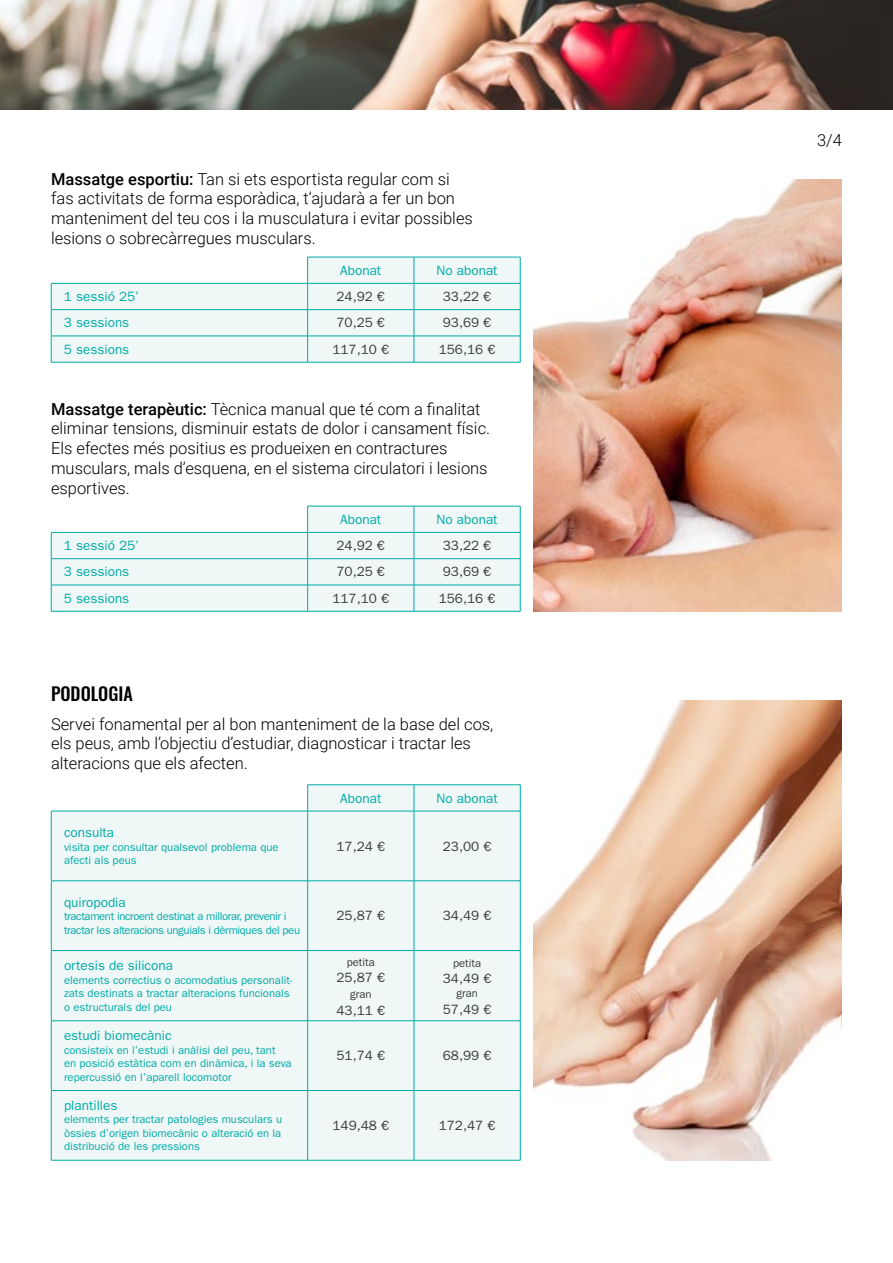
<style>
.page{position:relative;width:893px;height:1263px;background:#fff}
.page>*{position:absolute;margin:0;border:0;box-sizing:border-box;transform-origin:0 0}
.t1{font:500 18px "Oswald";color:#000}
.t2{font:300 16.5px/19.8px "Roboto";color:#000}
.t3{font:13.5px "ITC Franklin Gothic Std";color:#00aba7}
.t4{font:13.5px "ITC Franklin Gothic Std";color:#3c3c3b}
.t5{font:11.25px/13.5px "ITC Franklin Gothic Std";color:#00aba7}
.t6{font:11.25px/13.5px "ITC Franklin Gothic Std";letter-spacing:-.03em;color:#00aba7}
.t7{font:11.25px "ITC Franklin Gothic Std";color:#3c3c3b}
.s1{font-weight:500}
</style>
<div class="page">
<img style="left:0;top:0;width:893px;height:109px">
<img style="left:533px;top:179px;width:309px;height:432px">
<div style="left:51px;top:785px;width:469px;height:375px;background:#eff7f7"></div>
<hr style="left:307px;top:784px;width:107px;height:1px;background:#00aba7">
<hr style="left:414px;top:784px;width:106px;height:1px;background:#00aba7">
<svg style="left:414px;top:785px;width:1px;height:26px"></svg>
<svg style="left:520px;top:785px;width:1px;height:26px"></svg>
<hr style="left:308px;top:811px;width:106px;height:1px;background:#00aba7">
<hr style="left:414px;top:811px;width:106px;height:1px;background:#00aba7">
<hr style="left:414px;top:811px;width:1px;height:69px;background:#00aba7">
<hr style="left:520px;top:811px;width:1px;height:69px;background:#00aba7">
<hr style="left:308px;top:880px;width:106px;height:1px;background:#00aba7">
<hr style="left:414px;top:880px;width:106px;height:1px;background:#00aba7">
<hr style="left:414px;top:881px;width:1px;height:69px;background:#00aba7">
<hr style="left:520px;top:881px;width:1px;height:69px;background:#00aba7">
<hr style="left:308px;top:950px;width:106px;height:1px;background:#00aba7">
<hr style="left:414px;top:950px;width:106px;height:1px;background:#00aba7">
<hr style="left:520px;top:951px;width:1px;height:69px;background:#00aba7">
<hr style="left:308px;top:1020px;width:106px;height:1px;background:#00aba7">
<hr style="left:414px;top:1020px;width:106px;height:1px;background:#00aba7">
<hr style="left:414px;top:1021px;width:1px;height:69px;background:#00aba7">
<hr style="left:520px;top:1021px;width:1px;height:69px;background:#00aba7">
<hr style="left:308px;top:1090px;width:106px;height:1px;background:#00aba7">
<hr style="left:414px;top:1090px;width:106px;height:1px;background:#00aba7">
<hr style="left:414px;top:1091px;width:1px;height:69px;background:#00aba7">
<hr style="left:520px;top:1091px;width:1px;height:69px;background:#00aba7">
<hr style="left:308px;top:1160px;width:106px;height:1px;background:#00aba7">
<hr style="left:414px;top:1160px;width:106px;height:1px;background:#00aba7">
<hr style="left:51px;top:811px;width:1px;height:69px;background:#00aba7">
<hr style="left:51px;top:881px;width:1px;height:69px;background:#00aba7">
<hr style="left:51px;top:951px;width:1px;height:69px;background:#00aba7">
<hr style="left:51px;top:1021px;width:1px;height:69px;background:#00aba7">
<hr style="left:51px;top:1091px;width:1px;height:69px;background:#00aba7">
<hr style="left:51px;top:811px;width:257px;height:1px;background:#00aba7">
<svg style="left:307px;top:785px;width:1px;height:26px"></svg>
<hr style="left:307px;top:811px;width:1px;height:69px;background:#00aba7">
<hr style="left:307px;top:881px;width:1px;height:69px;background:#00aba7">
<hr style="left:307px;top:951px;width:1px;height:69px;background:#00aba7">
<hr style="left:414px;top:951px;width:1px;height:69px;background:#00aba7">
<hr style="left:307px;top:1021px;width:1px;height:69px;background:#00aba7">
<hr style="left:307px;top:1091px;width:1px;height:69px;background:#00aba7">
<hr style="left:51px;top:880px;width:257px;height:1px;background:#00aba7">
<hr style="left:51px;top:950px;width:257px;height:1px;background:#00aba7">
<hr style="left:51px;top:1020px;width:257px;height:1px;background:#00aba7">
<hr style="left:51px;top:1090px;width:257px;height:1px;background:#00aba7">
<hr style="left:51px;top:1160px;width:257px;height:1px;background:#00aba7">
<img style="left:533px;top:701px;width:309px;height:459px">
<svg style="left:51px;top:258px;width:469px;height:104px;fill:#eff7f7"></svg>
<hr style="left:307px;top:257px;width:107px;height:1px;background:#00aba7">
<hr style="left:414px;top:257px;width:106px;height:1px;background:#00aba7">
<hr style="left:308px;top:283px;width:106px;height:1px;background:#00aba7">
<hr style="left:414px;top:283px;width:106px;height:1px;background:#00aba7">
<svg style="left:414px;top:257px;width:1px;height:105px"></svg>
<svg style="left:520px;top:257px;width:1px;height:105px"></svg>
<hr style="left:51px;top:309px;width:257px;height:1px;background:#00aba7">
<hr style="left:308px;top:309px;width:106px;height:1px;background:#00aba7">
<hr style="left:414px;top:309px;width:106px;height:1px;background:#00aba7">
<hr style="left:51px;top:336px;width:257px;height:1px;background:#00aba7">
<hr style="left:308px;top:336px;width:106px;height:1px;background:#00aba7">
<hr style="left:414px;top:336px;width:106px;height:1px;background:#00aba7">
<hr style="left:51px;top:362px;width:257px;height:1px;background:#00aba7">
<hr style="left:308px;top:362px;width:106px;height:1px;background:#00aba7">
<hr style="left:414px;top:362px;width:106px;height:1px;background:#00aba7">
<svg style="left:307px;top:257px;width:1px;height:105px"></svg>
<svg style="left:51px;top:284px;width:1px;height:78px"></svg>
<hr style="left:51px;top:283px;width:257px;height:1px;background:#00aba7">
<svg style="left:51px;top:507px;width:469px;height:104px;fill:#eff7f7"></svg>
<hr style="left:307px;top:506px;width:107px;height:1px;background:#00aba7">
<hr style="left:414px;top:506px;width:106px;height:1px;background:#00aba7">
<hr style="left:308px;top:532px;width:106px;height:1px;background:#00aba7">
<hr style="left:414px;top:532px;width:106px;height:1px;background:#00aba7">
<svg style="left:414px;top:506px;width:1px;height:105px"></svg>
<svg style="left:520px;top:506px;width:1px;height:105px"></svg>
<hr style="left:51px;top:558px;width:257px;height:1px;background:#00aba7">
<hr style="left:308px;top:558px;width:106px;height:1px;background:#00aba7">
<hr style="left:414px;top:558px;width:106px;height:1px;background:#00aba7">
<hr style="left:51px;top:585px;width:257px;height:1px;background:#00aba7">
<hr style="left:308px;top:585px;width:106px;height:1px;background:#00aba7">
<hr style="left:414px;top:585px;width:106px;height:1px;background:#00aba7">
<hr style="left:51px;top:611px;width:257px;height:1px;background:#00aba7">
<hr style="left:308px;top:611px;width:106px;height:1px;background:#00aba7">
<hr style="left:414px;top:611px;width:106px;height:1px;background:#00aba7">
<svg style="left:307px;top:506px;width:1px;height:105px"></svg>
<svg style="left:51px;top:533px;width:1px;height:78px"></svg>
<hr style="left:51px;top:532px;width:257px;height:1px;background:#00aba7">
<p class="t2" style="left:51px;top:168px;width:423px"><span class="s1">Massatge esportiu:</span> Tan si ets esportista regular com si fas activitats de forma esporàdica, t’ajudarà a fer un bon manteniment del teu cos i la musculatura i evitar possibles lesions o sobrecàrregues musculars.</p>
<p class="t3" style="left:340px;top:262px;width:43px">Abonat</p>
<p class="t3" style="left:437px;top:262px;width:63px">No abonat</p>
<p class="t3" style="left:64px;top:289px;width:77px">1 sessió 25’</p>
<p class="t4" style="left:336px;top:289px;width:50px">24,92 €</p>
<p class="t4" style="left:443px;top:289px;width:50px">33,22 €</p>
<p class="t3" style="left:64px;top:315px;width:67px">3 sessions</p>
<p class="t4" style="left:336px;top:315px;width:50px">70,25 €</p>
<p class="t4" style="left:443px;top:315px;width:50px">93,69 €</p>
<p class="t3" style="left:64px;top:341px;width:67px">5 sessions</p>
<p class="t4" style="left:332px;top:341px;width:58px">117,10 €</p>
<p class="t4" style="left:439px;top:341px;width:58px">156,16 €</p>
<p class="t2" style="left:51px;top:398px;width:441px"><span class="s1">Massatge terapèutic:</span> Tècnica manual que té com a finalitat eliminar tensions, disminuir estats de dolor i cansament físic.<br>Els efectes més positius es produeixen en contractures musculars, mals d’esquena, en el sistema circulatori i lesions esportives.</p>
<p class="t3" style="left:340px;top:511px;width:43px">Abonat</p>
<p class="t3" style="left:437px;top:511px;width:63px">No abonat</p>
<p class="t3" style="left:64px;top:538px;width:77px">1 sessió 25’</p>
<p class="t4" style="left:336px;top:538px;width:50px">24,92 €</p>
<p class="t4" style="left:443px;top:538px;width:50px">33,22 €</p>
<p class="t3" style="left:64px;top:564px;width:67px">3 sessions</p>
<p class="t4" style="left:336px;top:564px;width:50px">70,25 €</p>
<p class="t4" style="left:443px;top:564px;width:50px">93,69 €</p>
<p class="t3" style="left:64px;top:590px;width:67px">5 sessions</p>
<p class="t4" style="left:332px;top:590px;width:58px">117,10 €</p>
<p class="t4" style="left:439px;top:590px;width:58px">156,16 €</p>
<p class="t1" style="left:51px;top:678px;width:83px">PODOLOGIA</p>
<p class="t2" style="left:51px;top:713px;width:444px">Servei fonamental per al bon manteniment de la base del cos, els peus, amb l’objectiu d’estudiar, diagnosticar i tractar les alteracions que els afecten.</p>
<p class="t3" style="left:340px;top:790px;width:43px">Abonat</p>
<p class="t3" style="left:437px;top:790px;width:63px">No abonat</p>
<p class="t3" style="left:64px;top:825px;width:52px">consulta</p>
<p class="t5" style="left:64px;top:840px;width:216px">visita per consultar qualsevol problema que afecti als peus</p>
<p class="t4" style="left:336px;top:838px;width:50px">17,24 €</p>
<p class="t4" style="left:443px;top:838px;width:50px">23,00 €</p>
<p class="t3" style="left:64px;top:894px;width:63px">quiropodia</p>
<p class="t6" style="left:64px;top:910px;width:238px">tractament incroent destinat a millorar, prevenir i tractar les alteracions unguials i dèrmiques del peu</p>
<p class="t4" style="left:336px;top:908px;width:50px">25,87 €</p>
<p class="t4" style="left:443px;top:908px;width:50px">34,49 €</p>
<p class="t3" style="left:64px;top:958px;width:110px">ortesis de silicona</p>
<p class="t5" style="left:64px;top:973px;width:230px">elements correctius o acomodatius personalit&shy;zats destinats a tractar alteracions funcionals o estructurals del peu</p>
<p class="t7" style="left:347px;top:956px;width:30px">petita</p>
<p class="t4" style="left:336px;top:970px;width:50px">25,87 €</p>
<p class="t7" style="left:350px;top:988px;width:23px">gran</p>
<p class="t4" style="left:336px;top:1002px;width:50px">43,11 €</p>
<p class="t7" style="left:453px;top:956px;width:30px">petita</p>
<p class="t4" style="left:443px;top:971px;width:50px">34,49 €</p>
<p class="t7" style="left:456px;top:987px;width:23px">gran</p>
<p class="t4" style="left:443px;top:1001px;width:50px">57,49 €</p>
<p class="t3" style="left:64px;top:1028px;width:109px">estudi biomecànic</p>
<p class="t5" style="left:64px;top:1043px;width:229px">consisteix en l’estudi i anàlisi del peu, tant<br>en posició estàtica com en dinàmica, i la seva repercussió en l’aparell locomotor</p>
<p class="t4" style="left:336px;top:1048px;width:50px">51,74 €</p>
<p class="t4" style="left:443px;top:1048px;width:50px">68,99 €</p>
<p class="t3" style="left:64px;top:1097px;width:55px">plantilles</p>
<p class="t5" style="left:64px;top:1113px;width:220px;text-align:justify">elements per tractar patologies musculars u òssies d’origen biomecànic o alteració en la distribució de les pressions</p>
<p class="t4" style="left:332px;top:1118px;width:58px">149,48 €</p>
<p class="t4" style="left:439px;top:1118px;width:58px">172,47 €</p>
<p class="t2" style="left:817px;top:130px;width:26px">3/4</p>
</div>
